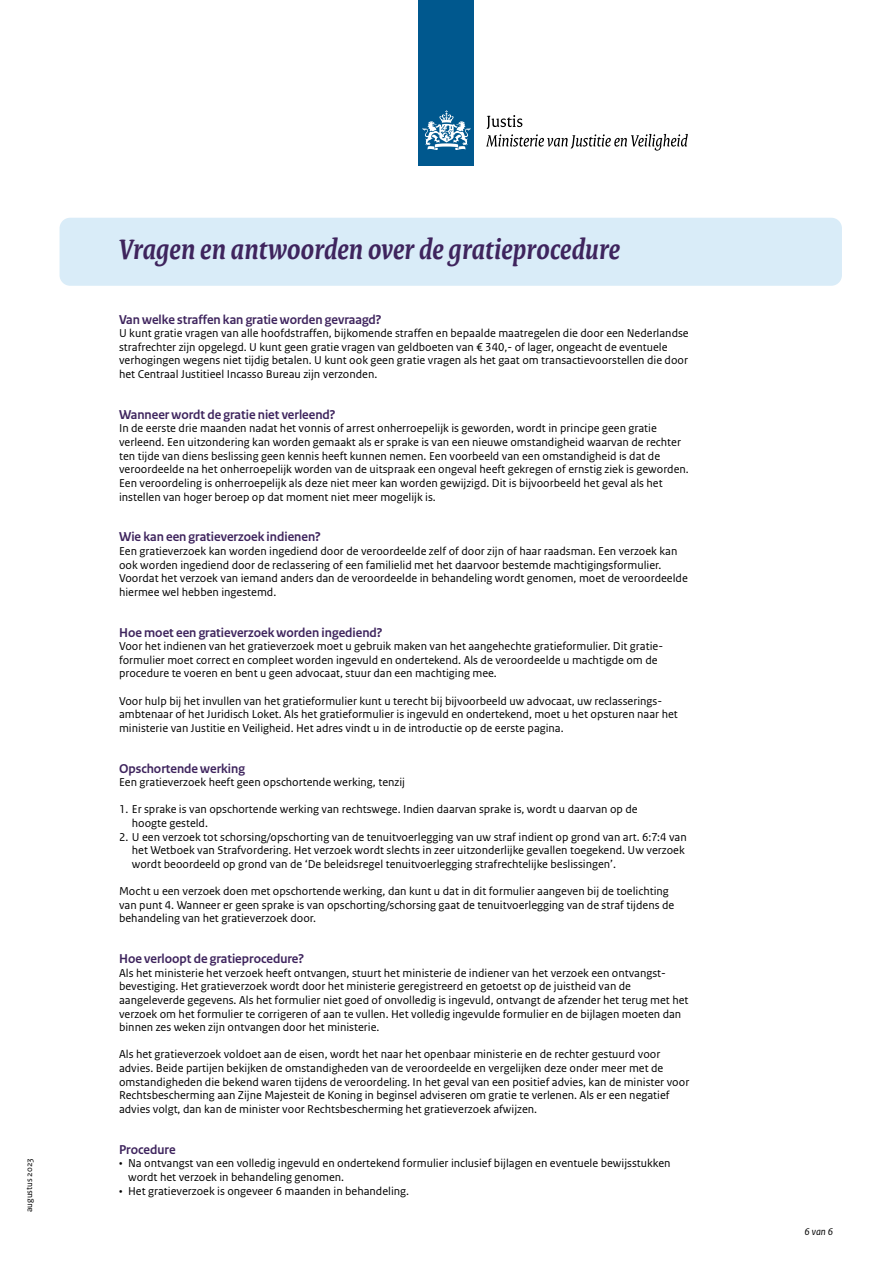
<style>
.page{position:relative;width:893px;height:1263px;background:#fff}
.page>*{position:absolute;margin:0;border:0;box-sizing:border-box;transform-origin:0 0}
.Titel_Regular{font:italic 700 30px "Rijksoverheid Serif";letter-spacing:-.005em;color:#3e245d}
.Alineakop_H2{font:700 13.5px "Rijksoverheid Sans Heading";color:#3e245d}
.Tekst_introductie{font:12px/13.6px "Rijksoverheid Sans Text";color:#000}
.Tekst_introductie_wi{font:12px/13.6px "Rijksoverheid Sans Text";color:#000}
.t1{font:italic 10.5px "Rijksoverheid Sans Text";color:#000}
.t2{font:9px "Rijksoverheid Sans Text";color:#000}
</style>
<div class="page">
<div style="left:419px;top:0;width:55px;height:166px;background:#00588e"></div>
<svg style="left:423px;top:110px;width:47px;height:40px"></svg>
<svg style="left:486px;top:115px;width:202px;height:36px"></svg>
<div style="left:60px;top:218px;width:782px;height:68px;background:#d9ecf8;border-radius:11px"></div>
<p class="t2" style="left:24px;top:1212px;width:56px;rotate:-90deg">augustus 2023</p>
<h1 class="Titel_Regular" style="left:119px;top:231px;width:502px">Vragen en antwoorden over de gratieprocedure</h1>
<h2 class="Alineakop_H2" style="left:119px;top:312px;width:264px">Van welke straffen kan gratie worden gevraagd?</h2>
<p class="Tekst_introductie" style="left:119px;top:327px;width:571px">U kunt gratie vragen van alle hoofdstraffen, bijkomende straffen en bepaalde maatregelen die door een Nederlandse strafrechter zijn opgelegd. U kunt geen gratie vragen van geldboeten van € 340,- of lager, ongeacht de eventuele verhogingen wegens niet tijdig betalen. U kunt ook geen gratie vragen als het gaat om transactievoorstellen die door het Centraal Justitieel Incasso Bureau zijn verzonden.</p>
<h2 class="Alineakop_H2" style="left:119px;top:407px;width:218px">Wanneer wordt de gratie niet verleend?</h2>
<p class="Tekst_introductie" style="left:119px;top:422px;width:571px">In de eerste drie maanden nadat het vonnis of arrest onherroepelijk is geworden, wordt in principe geen gratie verleend. Een uitzondering kan worden gemaakt als er sprake is van een nieuwe omstandigheid waarvan de rechter ten tijde van diens beslissing geen kennis heeft kunnen nemen. Een voorbeeld van een omstandigheid is dat de veroordeelde na het onherroepelijk worden van de uitspraak een ongeval heeft gekregen of ernstig ziek is geworden.<br>Een veroordeling is onherroepelijk als deze niet meer kan worden gewijzigd. Dit is bijvoorbeeld het geval als het instellen van hoger beroep op dat moment niet meer mogelijk is.</p>
<h2 class="Alineakop_H2" style="left:119px;top:529px;width:203px">Wie kan een gratieverzoek indienen?</h2>
<p class="Tekst_introductie" style="left:119px;top:544px;width:570px">Een gratieverzoek kan worden ingediend door de veroordeelde zelf of door zijn of haar raadsman. Een verzoek kan ook worden ingediend door de reclassering of een familielid met het daarvoor bestemde machtigingsformulier.<br>Voordat het verzoek van iemand anders dan de veroordeelde in behandeling wordt genomen, moet de veroordeelde hiermee wel hebben ingestemd.</p>
<h2 class="Alineakop_H2" style="left:119px;top:625px;width:265px">Hoe moet een gratieverzoek worden ingediend?</h2>
<p class="Tekst_introductie" style="left:119px;top:640px;width:544px">Voor het indienen van het gratieverzoek moet u gebruik maken van het aangehechte gratieformulier. Dit gratie&shy;formulier moet correct en compleet worden ingevuld en ondertekend. Als de veroordeelde u machtigde om de procedure te voeren en bent u geen advocaat, stuur dan een machtiging mee.</p>
<p class="Tekst_introductie_wi" style="left:119px;top:694px;width:560px">Voor hulp bij het invullen van het gratieformulier kunt u terecht bij bijvoorbeeld uw advocaat, uw reclasserings&shy;ambtenaar of het Juridisch Loket. Als het gratieformulier is ingevuld en ondertekend, moet u het opsturen naar het ministerie van Justitie en Veiligheid. Het adres vindt u in de introductie op de eerste pagina.</p>
<h2 class="Alineakop_H2" style="left:119px;top:761px;width:127px">Opschortende werking</h2>
<p class="Tekst_introductie" style="left:119px;top:776px;width:287px">Een gratieverzoek heeft geen opschortende werking, tenzij</p>
<p class="Tekst_introductie" style="left:132px;top:803px;width:507px;text-indent:-13px">1. Er sprake is van opschortende werking van rechtswege. Indien daarvan sprake is, wordt u daarvan op de hoogte gesteld.</p>
<p class="Tekst_introductie" style="left:132px;top:830px;width:556px;text-indent:-13px">2. U een verzoek tot schorsing/opschorting van de tenuitvoerlegging van uw straf indient op grond van art. 6:7:4 van het Wetboek van Strafvordering. Het verzoek wordt slechts in zeer uitzonderlijke gevallen toegekend. Uw verzoek wordt beoordeeld op grond van de ‘De beleidsregel tenuitvoerlegging strafrechtelijke beslissingen’.</p>
<p class="Tekst_introductie_wi" style="left:119px;top:884px;width:557px">Mocht u een verzoek doen met opschortende werking, dan kunt u dat in dit formulier aangeven bij de toelichting van punt 4. Wanneer er geen sprake is van opschorting/schorsing gaat de tenuitvoerlegging van de straf tijdens de behandeling van het gratieverzoek door.</p>
<h2 class="Alineakop_H2" style="left:119px;top:951px;width:187px">Hoe verloopt de gratieprocedure?</h2>
<p class="Tekst_introductie" style="left:119px;top:966px;width:571px">Als het ministerie het verzoek heeft ontvangen, stuurt het ministerie de indiener van het verzoek een ontvangst&shy;bevestiging. Het gratieverzoek wordt door het ministerie geregistreerd en getoetst op de juistheid van de aangeleverde gegevens. Als het formulier niet goed of onvolledig is ingevuld, ontvangt de afzender het terug met het verzoek om het formulier te corrigeren of aan te vullen. Het volledig ingevulde formulier en de bijlagen moeten dan binnen zes weken zijn ontvangen door het ministerie.</p>
<p class="Tekst_introductie_wi" style="left:119px;top:1048px;width:572px">Als het gratieverzoek voldoet aan de eisen, wordt het naar het openbaar ministerie en de rechter gestuurd voor advies. Beide partijen bekijken de omstandigheden van de veroordeelde en vergelijken deze onder meer met de omstandigheden die bekend waren tijdens de veroordeling. In het geval van een positief advies, kan de minister voor Rechtsbescherming aan Zijne Majesteit de Koning in beginsel adviseren om gratie te verlenen. Als er een negatief advies volgt, dan kan de minister voor Rechtsbescherming het gratieverzoek afwijzen.</p>
<h2 class="Alineakop_H2" style="left:119px;top:1142px;width:58px">Procedure</h2>
<p class="Tekst_introductie" style="left:128px;top:1157px;width:544px;text-indent:-9px">• Na ontvangst van een volledig ingevuld en ondertekend formulier inclusief bijlagen en eventuele bewijsstukken wordt het verzoek in behandeling genomen.</p>
<p class="Tekst_introductie" style="left:119px;top:1184px;width:292px">• Het gratieverzoek is ongeveer 6 maanden in behandeling.</p>
<p class="t1" style="left:804px;top:1226px;width:30px">6 van 6</p>
</div>
